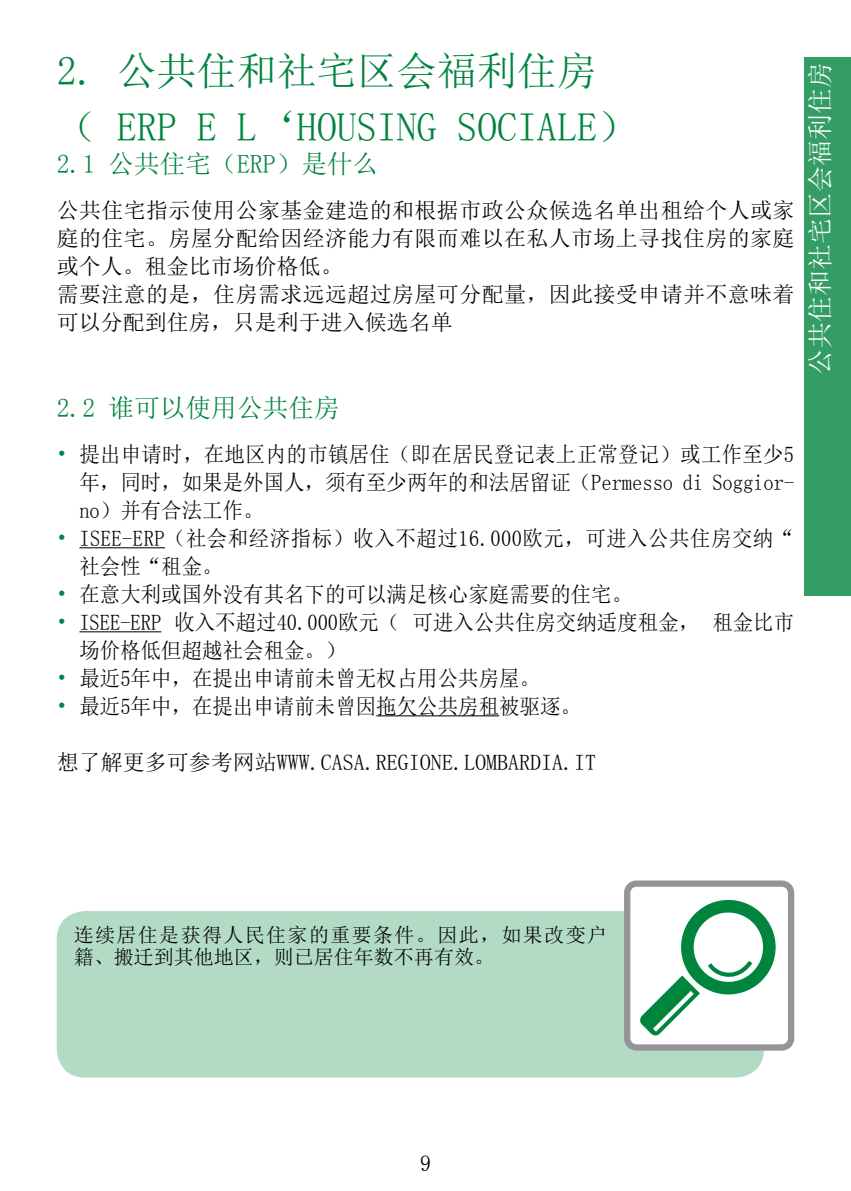
<style>
.page{position:relative;width:851px;height:1191px;background:#fff}
.page>*{position:absolute;margin:0;border:0;box-sizing:border-box;transform-origin:0 0}
.t1{font:40px/56px "Sim Sun";color:#00853f}
.t2{font:26px "Sim Sun";color:#00853f}
.t3{font:26px "Sim Sun";color:#fff}
.t4{font:22px/28px "Sim Sun";color:#000;text-align:justify;scale:.93 1}
.t5{font:22px/28px "Sim Sun";color:#000}
.t6{font:22px/28px "Sim Sun";letter-spacing:.025em;color:#000;scale:.93 1}
.t7{font:20px/22px "Sim Sun";letter-spacing:.07em;color:#000}
.s1{color:#00853f}
</style>
<div class="page">
<hr style="left:79px;top:547px;width:86px;height:1px;background:#000">
<hr style="left:79px;top:631px;width:82px;height:1px;background:#000">
<hr style="left:376px;top:715px;width:123px;height:1px;background:#000">
<div style="left:804px;top:57px;width:46px;height:538px;background:#339d65"></div>
<div style="left:57px;top:911px;width:706px;height:166px;background:#b3dac5;border-radius:28px"></div>
<div style="left:627px;top:883px;width:164px;height:164px;background:#fff;border-radius:9px"></div>
<div style="left:624px;top:880px;width:170px;height:170px;border:6px solid #939598;border-radius:9px"></div>
<div style="left:681px;top:900px;width:94px;height:94px;border:13px solid #00853f;border-radius:50%"></div>
<svg style="left:640px;top:957px;width:114px;height:79px"></svg>
<h1 class="t1" style="left:57px;top:43px;width:581px">2. 公共住和社宅区会福利住房（ ERP E L‘HOUSING SOCIALE）</h1>
<p class="t2" style="left:57px;top:150px;width:323px">2.1 公共住宅（ERP）是什么</p>
<p class="t5" style="left:57px;top:196px;width:739px">公共住宅指示使用公家基金建造的和根据市政公众候选名单出租给个人或家庭的住宅。房屋分配给因经济能力有限而难以在私人市场上寻找住房的家庭或个人。租金比市场价格低。<br>需要注意的是，住房需求远远超过房屋可分配量，因此接受申请并不意味着可以分配到住房，只是利于进入候选名单</p>
<p class="t2" style="left:57px;top:394px;width:285px">2.2 谁可以使用公共住房</p>
<p class="t4" style="left:79px;top:440px;width:770px;text-indent:-23px"><span class="s1">•</span> 提出申请时，在地区内的市镇居住（即在居民登记表上正常登记）或工作至少5年，同时，如果是外国人，须有至少两年的和法居留证（Permesso di Soggior&shy;no）并有合法工作。</p>
<p class="t6" style="left:79px;top:524px;width:770px;text-indent:-23px"><span class="s1">•</span> ISEE-ERP（社会和经济指标）收入不超过16.000欧元，可进入公共住房交纳“社会性“租金。</p>
<p class="t4" style="left:57px;top:580px;width:620px"><span class="s1">•</span> 在意大利或国外没有其名下的可以满足核心家庭需要的住宅。</p>
<p class="t4" style="left:79px;top:608px;width:770px;text-indent:-23px"><span class="s1">•</span> ISEE-ERP 收入不超过40.000欧元（ 可进入公共住房交纳适度租金， 租金比市场价格低但超越社会租金。）</p>
<p class="t4" style="left:57px;top:664px;width:521px"><span class="s1">•</span> 最近5年中，在提出申请前未曾无权占用公共房屋。</p>
<p class="t4" style="left:57px;top:692px;width:565px"><span class="s1">•</span> 最近5年中，在提出申请前未曾因拖欠公共房租被驱逐。</p>
<p class="t5" style="left:57px;top:748px;width:541px">想了解更多可参考网站WWW.CASA.REGIONE.LOMBARDIA.IT</p>
<p class="t3" style="left:806px;top:374px;width:313px;rotate:-90deg">公共住和社宅区会福利住房</p>
<p class="t7" style="left:74px;top:923px;width:534px">连续居住是获得人民住家的重要条件。因此，如果改变户籍、搬迁到其他地区，则已居住年数不再有效。</p>
<p class="t5" style="left:420px;top:1148px;width:12px">9</p>
</div>
